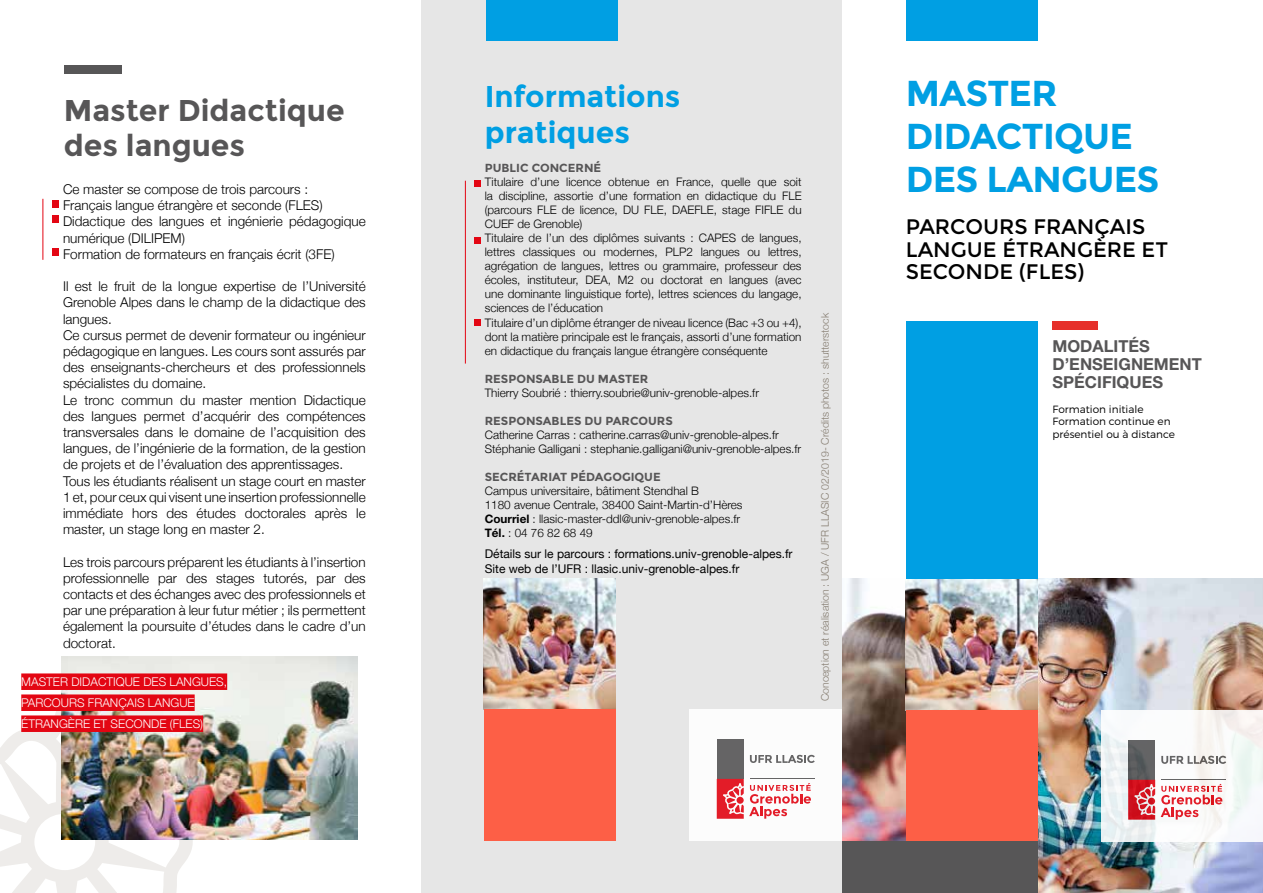
<style>
.page{position:relative;width:1263px;height:893px;background:#fff}
.page>*{position:absolute;margin:0;border:0;box-sizing:border-box;transform-origin:0 0}
.t1{font:700 36px/43.2px "Montserrat";letter-spacing:-.02em;color:#009fe3}
.t2{font:700 30px/35.4px "Montserrat";color:#575657}
.t3{font:700 30px/36px "Montserrat";color:#009fe3}
.t4{font:21px/22.5px "Montserrat";color:#000}
.t5{font:700 16.5px/18px "Helvetica Neue";color:#575657}
.t6{font:300 13.5px/16.2px "Helvetica Neue";color:#000}
.t7{font:12px/14.4px "Helvetica Neue";color:#000}
.t8{font:300 12px/21px "Helvetica Neue";color:#fff}
.t9{font:300 11.7px/14.1px "Helvetica Neue";color:#000}
.t10{font:700 11.7px "Montserrat";color:#575657}
.t11{font:300 10.5px "Helvetica Neue";color:#867d71}
.t12{font:300 10.5px/12.6px "Montserrat";color:#000}
.s1{font-weight:700}
</style>
<div class="page">
<svg style="left:0;top:711px;width:193px;height:182px"></svg>
<img style="left:842px;top:578px;width:421px;height:315px">
<div style="left:421px;top:0;width:421px;height:893px;background:#e6e6e6"></div>
<img style="left:62px;top:657px;width:295px;height:183px">
<div style="left:21px;top:673px;width:206px;height:17px;background:#e30613"></div>
<div style="left:21px;top:694px;width:174px;height:17px;background:#e30613"></div>
<div style="left:21px;top:715px;width:182px;height:17px;background:#e30613"></div>
<div style="left:906px;top:0;width:131px;height:40px;background:#009fe3"></div>
<div style="left:486px;top:0;width:132px;height:40px;background:#009fe3"></div>
<div style="left:906px;top:321px;width:131px;height:257px;background:#009fe3"></div>
<img style="left:906px;top:579px;width:131px;height:131px">
<img style="left:484px;top:578px;width:132px;height:131px">
<div style="left:906px;top:710px;width:131px;height:132px;background:#fd5f46"></div>
<div style="left:484px;top:709px;width:132px;height:132px;background:#fd5f46"></div>
<svg style="left:1101px;top:710px;width:162px;height:132px"></svg>
<svg style="left:1128px;top:740px;width:27px;height:40px"></svg>
<svg style="left:1128px;top:780px;width:27px;height:40px"></svg>
<svg style="left:1161px;top:784px;width:61px;height:36px"></svg>
<svg style="left:1161px;top:756px;width:65px;height:8px"></svg>
<hr style="left:1161px;top:779px;width:65px;height:1px;background:#575657">
<div style="left:690px;top:709px;width:152px;height:132px;background:#fff"></div>
<div style="left:717px;top:739px;width:27px;height:40px;background:#656465"></div>
<svg style="left:717px;top:779px;width:94px;height:40px"></svg>
<svg style="left:750px;top:755px;width:65px;height:8px"></svg>
<hr style="left:750px;top:779px;width:65px;height:1px;background:#575657">
<hr style="left:465px;top:181px;width:1px;height:183px;background:#e30613">
<hr style="left:43px;top:199px;width:1px;height:61px;background:#e30613">
<div style="left:474px;top:180px;width:7px;height:6px;background:#e30613"></div>
<div style="left:474px;top:237px;width:7px;height:7px;background:#e30613"></div>
<div style="left:474px;top:319px;width:7px;height:7px;background:#e30613"></div>
<div style="left:1052px;top:321px;width:46px;height:9px;background:#e6302b"></div>
<div style="left:842px;top:841px;width:195px;height:52px;background:#575657"></div>
<div style="left:64px;top:65px;width:57px;height:9px;background:#575657"></div>
<div style="left:52px;top:249px;width:7px;height:7px;background:#e30613"></div>
<div style="left:52px;top:215px;width:7px;height:7px;background:#e30613"></div>
<div style="left:52px;top:200px;width:7px;height:8px;background:#e30613"></div>
<h2 class="t2" style="left:64px;top:93px;width:282px">Master Didactique des langues</h2>
<p class="t6" style="left:63px;top:180px;width:304px">Ce master se compose de trois parcours :<br>Français langue étrangère et seconde (FLES)<br>Didactique des langues et ingénierie pédagogique numérique (DILIPEM)<br>Formation de formateurs en français écrit (3FE)</p>
<p class="t6" style="left:63px;top:277px;width:304px">Il est le fruit de la longue expertise de l’Université Grenoble Alpes dans le champ de la didactique des langues.<br>Ce cursus permet de devenir formateur ou ingénieur pédagogique en langues. Les cours sont assurés par des enseignants-chercheurs et des professionnels spécialistes du domaine.<br>Le tronc commun du master mention Didactique des langues permet d’acquérir des compétences transversales dans le domaine de l’acquisition des langues, de l’ingénierie de la formation, de la gestion de projets et de l’évaluation des apprentissages.<br>Tous les étudiants réalisent un stage court en master 1 et, pour ceux qui visent une insertion professionnelle immédiate hors des études doctorales après le master, un stage long en master 2.</p>
<p class="t6" style="left:63px;top:553px;width:304px;text-align:justify">Les trois parcours préparent les étudiants à l’insertion professionnelle par des stages tutorés, par des contacts et des échanges avec des professionnels et par une préparation à leur futur métier ; ils permettent également la poursuite d’études dans le cadre d’un doctorat.</p>
<p class="t8" style="left:21px;top:670px;width:207px">MASTER DIDACTIQUE DES LANGUES,<br>PARCOURS FRANÇAIS LANGUE<br>ÉTRANGÈRE ET SECONDE (FLES)</p>
<h2 class="t3" style="left:485px;top:78px;width:197px">Informations pratiques</h2>
<p class="t10" style="left:485px;top:161px;width:118px">PUBLIC CONCERNÉ</p>
<p class="t9" style="left:485px;top:174px;width:318px">Titulaire d’une licence obtenue en France, quelle que soit la discipline, assortie d’une formation en didactique du FLE (parcours FLE de licence, DU FLE, DAEFLE, stage FIFLE du CUEF de Grenoble)<br>Titulaire de l’un des diplômes suivants : CAPES de langues, lettres classiques ou modernes, PLP2 langues ou lettres, agrégation de langues, lettres ou grammaire, professeur des écoles, instituteur, DEA, M2 ou doctorat en langues (avec une dominante linguistique forte), lettres sciences du langage, sciences de l’éducation<br>Titulaire d’un diplôme étranger de niveau licence (Bac +3 ou +4), dont la matière principale est le français, assorti d’une formation en didactique du français langue étrangère conséquente</p>
<p class="t10" style="left:485px;top:372px;width:165px">RESPONSABLE DU MASTER</p>
<p class="t9" style="left:485px;top:385px;width:276px">Thierry Soubrié : thierry.soubrie@univ-grenoble-alpes.fr</p>
<p class="t10" style="left:485px;top:414px;width:190px">RESPONSABLES DU PARCOURS</p>
<p class="t9" style="left:485px;top:427px;width:318px">Catherine Carras : catherine.carras@univ-grenoble-alpes.fr<br>Stéphanie Galligani : stephanie.galligani@univ-grenoble-alpes.fr</p>
<p class="t10" style="left:485px;top:470px;width:177px">SECRÉTARIAT PÉDAGOGIQUE</p>
<p class="t9" style="left:485px;top:483px;width:259px">Campus universitaire, bâtiment Stendhal B<br>1180 avenue Centrale, 38400 Saint-Martin-d’Hères <span class="s1">Courriel</span> : llasic-master-ddl@univ-grenoble-alpes.fr <span class="s1">Tél.</span> : 04 76 82 68 49</p>
<p class="t7" style="left:485px;top:547px;width:309px">Détails sur le parcours : formations.univ-grenoble-alpes.fr<br>Site web de l’UFR : llasic.univ-grenoble-alpes.fr</p>
<p class="t11" style="left:816px;top:701px;width:390px;rotate:-90deg">Conception et réalisation : UGA / UFR LLASIC 02/2019- Crédits photos : shutterstock</p>
<h1 class="t1" style="left:906px;top:72px;width:255px">MASTER<br>DIDACTIQUE<br>DES LANGUES</h1>
<h3 class="t4" style="left:906px;top:216px;width:264px">PARCOURS FRANÇAIS<br>LANGUE ÉTRANGÈRE ET<br>SECONDE (FLES)</h3>
<p class="t5" style="left:1052px;top:336px;width:151px">MODALITÉS<br>D’ENSEIGNEMENT<br>SPÉCIFIQUES</p>
<p class="t12" style="left:1052px;top:402px;width:124px">Formation initiale<br>Formation continue en présentiel ou à distance</p>
</div>
